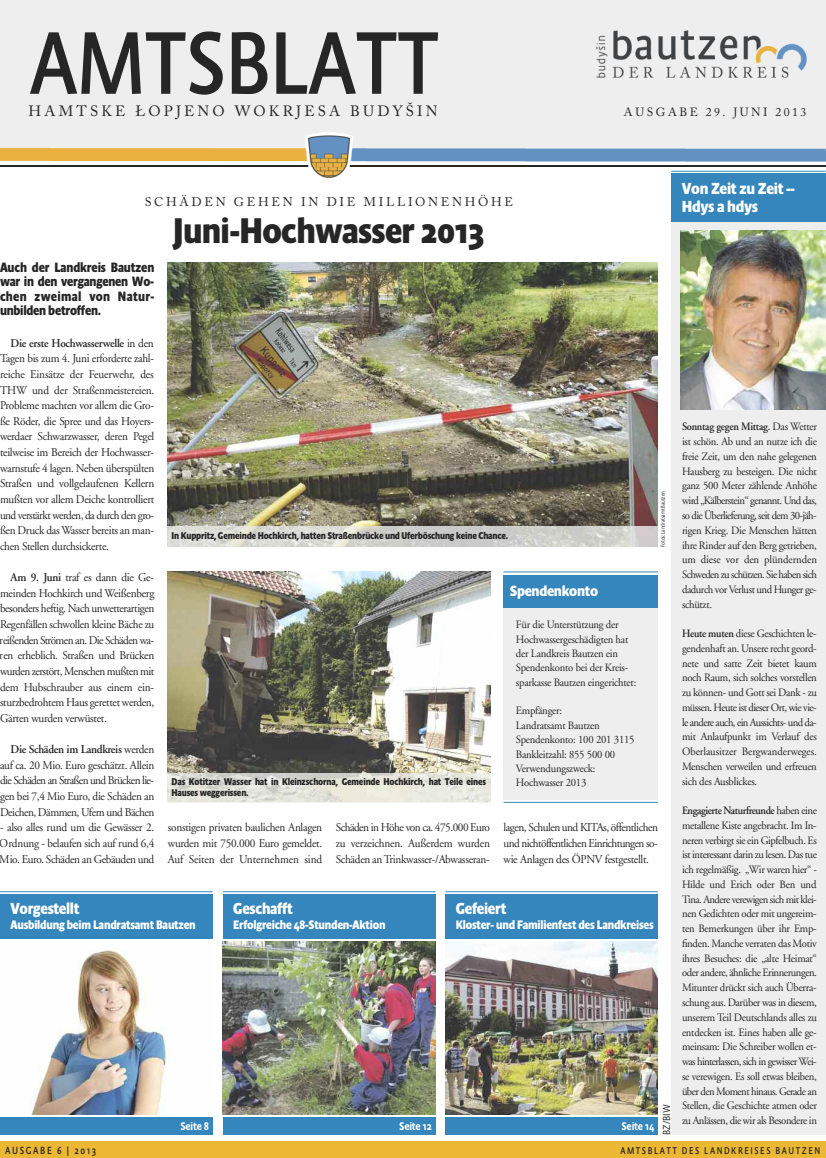
<style>
.page{position:relative;width:826px;height:1158px;background:#fff}
.page>*{position:absolute;margin:0;border:0;box-sizing:border-box;transform-origin:0 0}
.t1{font:90px "Absara Sans Head OT";letter-spacing:-.015em;color:#272627}
.t2{font:700 36.25px "Absara Sans Head OT";letter-spacing:-.02em;color:#272627}
.t3{font:700 16.25px/18.8px "Absara Sans Head OT";letter-spacing:-.02em;color:#fff}
.t4{font:700 15px "Absara Sans Head OT";letter-spacing:-.02em;color:#fff}
.t5{font:14.88px "Adobe Caslon Pro";letter-spacing:.215em;color:#272627}
.t6{font:700 13.75px/14.4px "Absara Sans Head OT";letter-spacing:-.02em;color:#272627;text-align:justify;scale:.95 1}
.t7{font:700 12.5px "Absara Sans Head OT";letter-spacing:-.02em;color:#fff}
.t8{font:12.5px "Adobe Caslon Pro";letter-spacing:.215em;color:#272627}
.t9{font:11.88px/15.6px "Adobe Garamond";letter-spacing:-.025em;color:#272627;text-align:justify;scale:.95 1}
.t10{font:11.88px "Adobe Caslon Pro";letter-spacing:.215em;color:#272627}
.t11{font:11.25px/14.8px "Adobe Garamond";letter-spacing:-.02em;color:#272627;text-align:justify;scale:.95 1}
.t12{font:500 11.25px "Absara Sans Head OT";letter-spacing:-.02em;color:#fff}
.t13{font:10.62px "Absara Sans Head OT";letter-spacing:.16em;color:#272627;scale:.95 1}
.t14{font:300 10.38px "Absara Sans Head OT";color:#272627}
.t15{font:700 10px/11.2px "Absara Sans Head OT";letter-spacing:-.02em;color:#272627;scale:.95 1}
.t16{font:10px "Absara Sans Head OT";letter-spacing:.16em;color:#272627;scale:.95 1}
.t17{font:300 5.62px "Absara Sans Head OT";letter-spacing:-.02em;color:#272627;scale:.95 1}
.s1{font-weight:600}
</style>
<div class="page">
<div style="left:0;top:1140px;width:322px;height:17px;background:#ecb834"></div>
<div style="left:322px;top:1141px;width:503px;height:16px;background:#ecb834"></div>
<div style="left:0;top:0;width:826px;height:151px;background:#eee"></div>
<img style="left:0;top:132px;width:826px;height:46px">
<img style="left:0;top:166px;width:826px;height:1px">
<img style="left:596px;top:30px;width:211px;height:48px">
<div style="left:0;top:1117px;width:213px;height:17px;background:#3486bc"></div>
<div style="left:0;top:894px;width:213px;height:44px;background:#3486bc"></div>
<hr style="left:0;top:891px;width:213px;height:1px;background:#3486bc">
<img style="left:31px;top:950px;width:135px;height:164px">
<div style="left:223px;top:1117px;width:212px;height:17px;background:#3486bc"></div>
<div style="left:223px;top:894px;width:212px;height:44px;background:#3486bc"></div>
<hr style="left:223px;top:891px;width:212px;height:1px;background:#3486bc">
<img style="left:223px;top:941px;width:212px;height:173px">
<div style="left:445px;top:1117px;width:213px;height:17px;background:#3486bc"></div>
<div style="left:445px;top:894px;width:213px;height:44px;background:#3486bc"></div>
<hr style="left:445px;top:891px;width:213px;height:1px;background:#3486bc">
<img style="left:445px;top:941px;width:213px;height:173px">
<div style="left:671px;top:196px;width:155px;height:938px;background:#eee"></div>
<div style="left:671px;top:174px;width:155px;height:48px;background:#3486bc"></div>
<hr style="left:671px;top:171px;width:155px;height:1px;background:#3486bc">
<img style="left:680px;top:230px;width:146px;height:180px">
<img style="left:168px;top:262px;width:490px;height:265px">
<img style="left:168px;top:527px;width:490px;height:19px">
<div style="left:503px;top:606px;width:155px;height:194px;background:#eee"></div>
<div style="left:503px;top:574px;width:155px;height:33px;background:#3486bc"></div>
<hr style="left:503px;top:571px;width:155px;height:1px;background:#3486bc">
<hr style="left:503px;top:802px;width:155px;height:1px;background:#3486bc">
<img style="left:168px;top:571px;width:322px;height:202px">
<hr style="left:168px;top:801px;width:322px;height:2px;background:#f1f1f1">
<img style="left:168px;top:773px;width:322px;height:28px">
<h1 class="t1" style="left:29px;top:30px;width:412px">AMTSBLATT</h1>
<h3 class="t5" style="left:29px;top:105px;width:411px">HAMTSKE ŁOPJENO WOKRJESA BUDYŠIN</h3>
<p class="t10" style="left:624px;top:107px;width:184px">AUSGABE 29. JUNI 2013</p>
<p class="t8" style="left:145px;top:197px;width:370px">SCHÄDEN GEHEN IN DIE MILLIONENHÖHE</p>
<h2 class="t2" style="left:173px;top:217px;width:313px">Juni-Hochwasser 2013</h2>
<p class="t6" style="left:0;top:261px;width:164px">Auch der Landkreis Bautzen war in den vergangenen Wo&shy;chen zweimal von Natur&shy;unbilden betroffen.</p>
<p class="t9" style="left:0;top:336px;width:164px;text-indent:11px"><span class="s1">Die erste Hochwasserwelle</span> in den Tagen bis zum 4. Juni erforderte zahl&shy;reiche Einsätze der Feuerwehr, des THW und der Straßenmeistereien.<br>Probleme machten vor allem die Gro&shy;ße Röder, die Spree und das Hoyers&shy;werdaer Schwarzwasser, deren Pegel teilweise im Bereich der Hochwasser&shy;warnstufe 4 lagen. Neben überspülten Straßen und vollgelaufenen Kellern mußten vor allem Deiche kontrolliert und verstärkt werden, da durch den gro&shy;ßen Druck das Wasser bereits an man&shy;chen Stellen durchsickerte.</p>
<p class="t9" style="left:0;top:570px;width:164px;text-indent:11px"><span class="s1">Am 9. Juni</span> traf es dann die Ge&shy;meinden Hochkirch und Weißenberg besonders heftig. Nach unwetterartigen Regenfällen schwollen kleine Bäche zu reißenden Strömen an. Die Schäden wa&shy;ren erheblich. Straßen und Brücken wurden zerstört, Menschen mußten mit dem Hubschrauber aus einem ein&shy;sturzbedrohtem Haus gerettet werden, Gärten wurden verwüstet.</p>
<p class="t9" style="left:0;top:742px;width:164px;text-indent:11px"><span class="s1">Die Schäden im Landkreis</span> werden auf ca. 20 Mio. Euro geschätzt. Allein die Schäden an Straßen und Brücken lie&shy;gen bei 7,4 Mio Euro, die Schäden an Deichen, Dämmen, Ufern und Bächen</p>
<p class="t9" style="left:0;top:820px;width:164px">- also alles rund um die Gewässer 2.<br>Ordnung - belaufen sich auf rund 6,4<br>Mio. Euro. Schäden an Gebäuden und</p>
<p class="t9" style="left:168px;top:820px;width:164px">sonstigen privaten baulichen Anlagen wurden mit 750.000 Euro gemeldet.<br>Auf Seiten der Unternehmen sind</p>
<p class="t9" style="left:336px;top:820px;width:164px">Schäden in Höhe von ca. 475.000 Euro zu verzeichnen. Außerdem wurden Schäden anTrinkwasser-/Abwasseran-</p>
<p class="t9" style="left:503px;top:820px;width:164px">lagen, Schulen und KITAs, öffentlichen und nichtöffentlichen Einrichtungen so&shy;wie Anlagen des ÖPNV festgestellt.</p>
<p class="t17" style="left:661px;top:547px;width:60px;rotate:-90deg">Fotos: Landratsamt Bautzen</p>
<p class="t15" style="left:172px;top:530px;width:356px">In Kuppritz, Gemeinde Hochkirch, hatten Straßenbrücke und Uferböschung keine Chance.</p>
<h3 class="t4" style="left:510px;top:585px;width:90px">Spendenkonto</h3>
<p class="t11" style="left:516px;top:618px;width:128px;line-height:14.4px;text-align:left">Für die Unterstützung der<br>Hochwassergeschädigten hat der Landkreis Bautzen ein<br>Spendenkonto bei der Kreis&shy;sparkasse Bautzen eingerichtet:</p>
<p class="t11" style="left:516px;top:704px;width:126px;line-height:14.4px;text-align:left">Empfänger:<br>Landratsamt Bautzen<br>Spendenkonto: 100 201 3115<br>Bankleitzahl: 855 500 00<br>Verwendungszweck:<br>Hochwasser 2013</p>
<p class="t15" style="left:172px;top:776px;width:333px">Das Kotitzer Wasser hat in Kleinzschorna, Gemeinde Hochkirch, hat Teile eines<br>Hauses weggerissen.</p>
<h3 class="t3" style="left:11px;top:900px;width:70px">Vorgestellt</h3>
<p class="t7" style="left:11px;top:920px;width:187px">Ausbildung beim Landratsamt Bautzen</p>
<h3 class="t3" style="left:233px;top:900px;width:61px">Geschafft</h3>
<p class="t7" style="left:233px;top:920px;width:154px">Erfolgreiche 48-Stunden-Aktion</p>
<h3 class="t3" style="left:456px;top:900px;width:52px">Gefeiert</h3>
<p class="t7" style="left:456px;top:920px;width:200px">Kloster- und Familienfest des Landkreises</p>
<p class="t12" style="left:180px;top:1121px;width:30px">Seite 8</p>
<p class="t12" style="left:399px;top:1121px;width:34px">Seite 12</p>
<p class="t12" style="left:621px;top:1121px;width:34px">Seite 14</p>
<p class="t14" style="left:663px;top:1134px;width:32px;rotate:-90deg">BZ/BIW</p>
<h3 class="t3" style="left:682px;top:180px;width:114px">Von Zeit zu Zeit --<br>Hdys a hdys</h3>
<p class="t11" style="left:682px;top:420px;width:143px"><span class="s1">Sonntag gegen Mittag.</span> Das Wetter ist schön. Ab und an nutze ich die freie Zeit, um den nahe gelegenen Hausberg zu besteigen. Die nicht ganz 500 Meter zählende Anhöhe wird „Kälberstein“ genannt. Und das, so die Überlieferung, seit dem 30-jäh&shy;rigen Krieg. Die Menschen hätten ihre Rinder auf den Berg getrieben, um diese vor den plündernden Schweden zu schützen. Sie haben sich dadurch vor Verlust und Hunger ge&shy;schützt.</p>
<p class="t11" style="left:682px;top:627px;width:143px"><span class="s1">Heute muten</span> diese Geschichten le&shy;gendenhaft an. Unsere recht geord&shy;nete und satte Zeit bietet kaum noch Raum, sich solches vorstellen zu können- und Gott sei Dank - zu müssen. Heute ist dieser Ort, wie vie&shy;le andere auch, ein Aussichts- und da&shy;mit Anlaufpunkt im Verlauf des Oberlausitzer Bergwanderweges.<br>Menschen verweilen und erfreuen sich des Ausblickes.</p>
<p class="t11" style="left:682px;top:804px;width:143px"><span class="s1">Engagierte Naturfreunde</span> haben eine metallene Kiste angebracht. Im In&shy;neren verbirgt sie ein Gipfelbuch. Es ist interessant darin zu lesen. Das tue ich regelmäßig. „Wir waren hier“ - Hilde und Erich oder Ben und Tina. Andere verewigen sich mit klei&shy;nen Gedichten oder mit ungereim&shy;ten Bemerkungen über ihr Emp&shy;finden. Manche verraten das Motiv ihres Besuches: die „alte Heimat“ oder andere, ähnliche Erinnerungen.<br>Mitunter drückt sich auch Überra&shy;schung aus. Darüber was in diesem, unserem Teil Deutschlands alles zu entdecken ist. Eines haben alle ge&shy;meinsam: Die Schreiber wollen et&shy;was hinterlassen, sich in gewisser Wei&shy;se verewigen. Es soll etwas bleiben, über den Moment hinaus. Gerade an Stellen, die Geschichte atmen oder zu Anlässen, die wir als Besondere in</p>
<p class="t13" style="left:5px;top:1145px;width:97px">AUSGABE 6 | 2013</p>
<p class="t16" style="left:620px;top:1146px;width:212px">AMTSBLATT DES LANDKREISES BAUTZEN</p>
</div>
